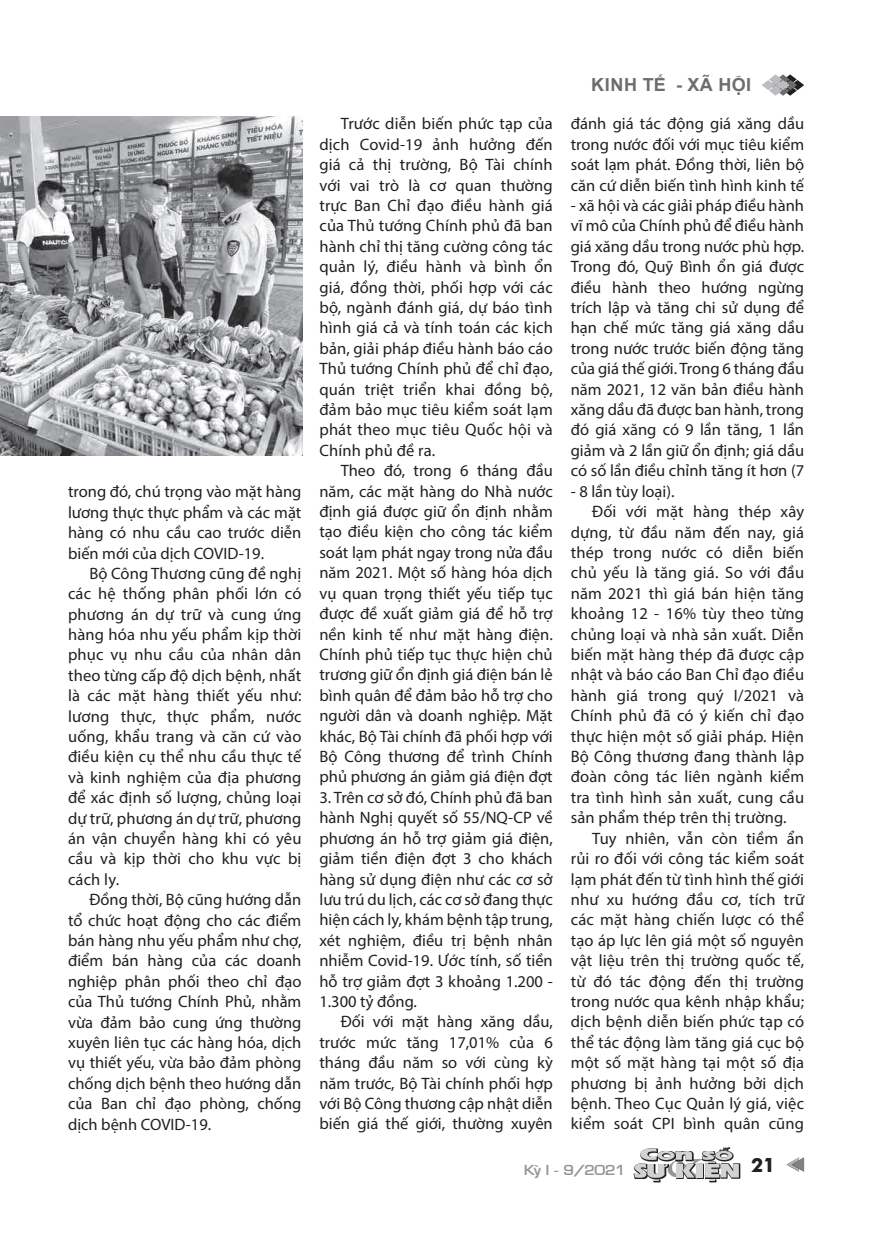
<style>
.page{position:relative;width:885px;height:1255px;background:#fff}
.page>*{position:absolute;margin:0;border:0;box-sizing:border-box;transform-origin:0 0}
.t1{font:700 19.5px "Futura";color:#231f20}
.t2{font:700 18px "Arial";letter-spacing:.035em;color:#6c6d70}
.Normal__Web{font:16.5px/20.4px "Myriad Pro";color:#231f20;text-align:justify}
.t3{font:13.5px "VNI Eurasia Bold";color:#939598;scale:1.1 1}
</style>
<div class="page">
<svg style="left:762px;top:74px;width:42px;height:22px"></svg>
<svg style="left:786px;top:1157px;width:18px;height:14px"></svg>
<div style="left:720px;top:1163px;width:20px;height:15px;background:#b7b7b9"></div>
<svg style="left:634px;top:1147px;width:104px;height:34px"></svg>
<img style="left:0;top:117px;width:302px;height:338px">
<p class="Normal__Web" style="left:68px;top:481px;width:235px">trong đó, chú trọng vào mặt hàng lương thực thực phẩm và các mặt hàng có nhu cầu cao trước diễn biến mới của dịch COVID-19.</p>
<p class="Normal__Web" style="left:68px;top:563px;width:235px;text-indent:21px">Bộ Công Thương cũng đề nghị các hệ thống phân phối lớn có phương án dự trữ và cung ứng hàng hóa nhu yếu phẩm kịp thời phục vụ nhu cầu của nhân dân theo từng cấp độ dịch bệnh, nhất là các mặt hàng thiết yếu như: lương thực, thực phẩm, nước uống, khẩu trang và căn cứ vào điều kiện cụ thể nhu cầu thực tế và kinh nghiệm của địa phương để xác định số lượng, chủng loại dự trữ, phương án dự trữ, phương án vận chuyển hàng khi có yêu cầu và kịp thời cho khu vực bị cách ly.</p>
<p class="Normal__Web" style="left:68px;top:889px;width:235px;text-indent:21px">Đồng thời, Bộ cũng hướng dẫn tổ chức hoạt động cho các điểm bán hàng nhu yếu phẩm như chợ, điểm bán hàng của các doanh nghiệp phân phối theo chỉ đạo của Thủ tướng Chính Phủ, nhằm vừa đảm bảo cung ứng thường xuyên liên tục các hàng hóa, dịch vụ thiết yếu, vừa bảo đảm phòng chống dịch bệnh theo hướng dẫn của Ban chỉ đạo phòng, chống dịch bệnh COVID-19.</p>
<p class="Normal__Web" style="left:319px;top:113px;width:235px;text-indent:21px">Trước diễn biến phức tạp của dịch Covid-19 ảnh hưởng đến giá cả thị trường, Bộ Tài chính với vai trò là cơ quan thường trực Ban Chỉ đạo điều hành giá của Thủ tướng Chính phủ đã ban hành chỉ thị tăng cường công tác quản lý, điều hành và bình ổn giá, đồng thời, phối hợp với các bộ, ngành đánh giá, dự báo tình hình giá cả và tính toán các kịch bản, giải pháp điều hành báo cáo Thủ tướng Chính phủ để chỉ đạo, quán triệt triển khai đồng bộ, đảm bảo mục tiêu kiểm soát lạm phát theo mục tiêu Quốc hội và Chính phủ đề ra.</p>
<p class="Normal__Web" style="left:319px;top:460px;width:235px;text-indent:21px">Theo đó, trong 6 tháng đầu năm, các mặt hàng do Nhà nước định giá được giữ ổn định nhằm tạo điều kiện cho công tác kiểm soát lạm phát ngay trong nửa đầu năm 2021. Một số hàng hóa dịch vụ quan trọng thiết yếu tiếp tục được đề xuất giảm giá để hỗ trợ nền kinh tế như mặt hàng điện.<br>Chính phủ tiếp tục thực hiện chủ trương giữ ổn định giá điện bán lẻ bình quân để đảm bảo hỗ trợ cho người dân và doanh nghiệp. Mặt khác, Bộ Tài chính đã phối hợp với Bộ Công thương để trình Chính phủ phương án giảm giá điện đợt</p>
<p class="Normal__Web" style="left:319px;top:786px;width:235px">3. Trên cơ sở đó, Chính phủ đã ban hành Nghị quyết số 55/NQ-CP về phương án hỗ trợ giảm giá điện, giảm tiền điện đợt 3 cho khách hàng sử dụng điện như các cơ sở lưu trú du lịch, các cơ sở đang thực hiện cách ly, khám bệnh tập trung, xét nghiệm, điều trị bệnh nhân nhiễm Covid-19. Ước tính, số tiền hỗ trợ giảm đợt 3 khoảng 1.200 - 1.300 tỷ đồng.</p>
<p class="Normal__Web" style="left:319px;top:1011px;width:235px;text-indent:21px">Đối với mặt hàng xăng dầu, trước mức tăng 17,01% của 6 tháng đầu năm so với cùng kỳ năm trước, Bộ Tài chính phối hợp với Bộ Công thương cập nhật diễn biến giá thế giới, thường xuyên</p>
<p class="t2" style="left:591px;top:72px;width:162px">KINH TẾ - XÃ HỘI</p>
<p class="Normal__Web" style="left:570px;top:113px;width:235px">đánh giá tác động giá xăng dầu trong nước đối với mục tiêu kiểm soát lạm phát. Đồng thời, liên bộ căn cứ diễn biến tình hình kinh tế</p>
<p class="Normal__Web" style="left:570px;top:195px;width:235px">- xã hội và các giải pháp điều hành vĩ mô của Chính phủ để điều hành giá xăng dầu trong nước phù hợp.<br>Trong đó, Quỹ Bình ổn giá được điều hành theo hướng ngừng trích lập và tăng chi sử dụng để hạn chế mức tăng giá xăng dầu trong nước trước biến động tăng của giá thế giới. Trong 6 tháng đầu năm 2021, 12 văn bản điều hành xăng dầu đã được ban hành, trong đó giá xăng có 9 lần tăng, 1 lần giảm và 2 lần giữ ổn định; giá dầu có số lần điều chỉnh tăng ít hơn (7</p>
<p class="Normal__Web" style="left:570px;top:480px;width:105px">- 8 lần tùy loại).</p>
<p class="Normal__Web" style="left:570px;top:501px;width:235px;text-indent:21px">Đối với mặt hàng thép xây dựng, từ đầu năm đến nay, giá thép trong nước có diễn biến chủ yếu là tăng giá. So với đầu năm 2021 thì giá bán hiện tăng khoảng 12 - 16% tùy theo từng chủng loại và nhà sản xuất. Diễn biến mặt hàng thép đã được cập nhật và báo cáo Ban Chỉ đạo điều hành giá trong quý I/2021 và Chính phủ đã có ý kiến chỉ đạo thực hiện một số giải pháp. Hiện Bộ Công thương đang thành lập đoàn công tác liên ngành kiểm tra tình hình sản xuất, cung cầu sản phẩm thép trên thị trường.</p>
<p class="Normal__Web" style="left:570px;top:827px;width:235px;text-indent:21px">Tuy nhiên, vẫn còn tiềm ẩn rủi ro đối với công tác kiểm soát lạm phát đến từ tình hình thế giới như xu hướng đầu cơ, tích trữ các mặt hàng chiến lược có thể tạo áp lực lên giá một số nguyên vật liệu trên thị trường quốc tế, từ đó tác động đến thị trường trong nước qua kênh nhập khẩu; dịch bệnh diễn biến phức tạp có thể tác động làm tăng giá cục bộ một số mặt hàng tại một số địa phương bị ảnh hưởng bởi dịch bệnh. Theo Cục Quản lý giá, việc kiểm soát CPI bình quân cũng</p>
<p class="t3" style="left:524px;top:1160px;width:94px">KyøI - 9/2021</p>
<p class="t1" style="left:751px;top:1150px;width:26px">21</p>
</div>
